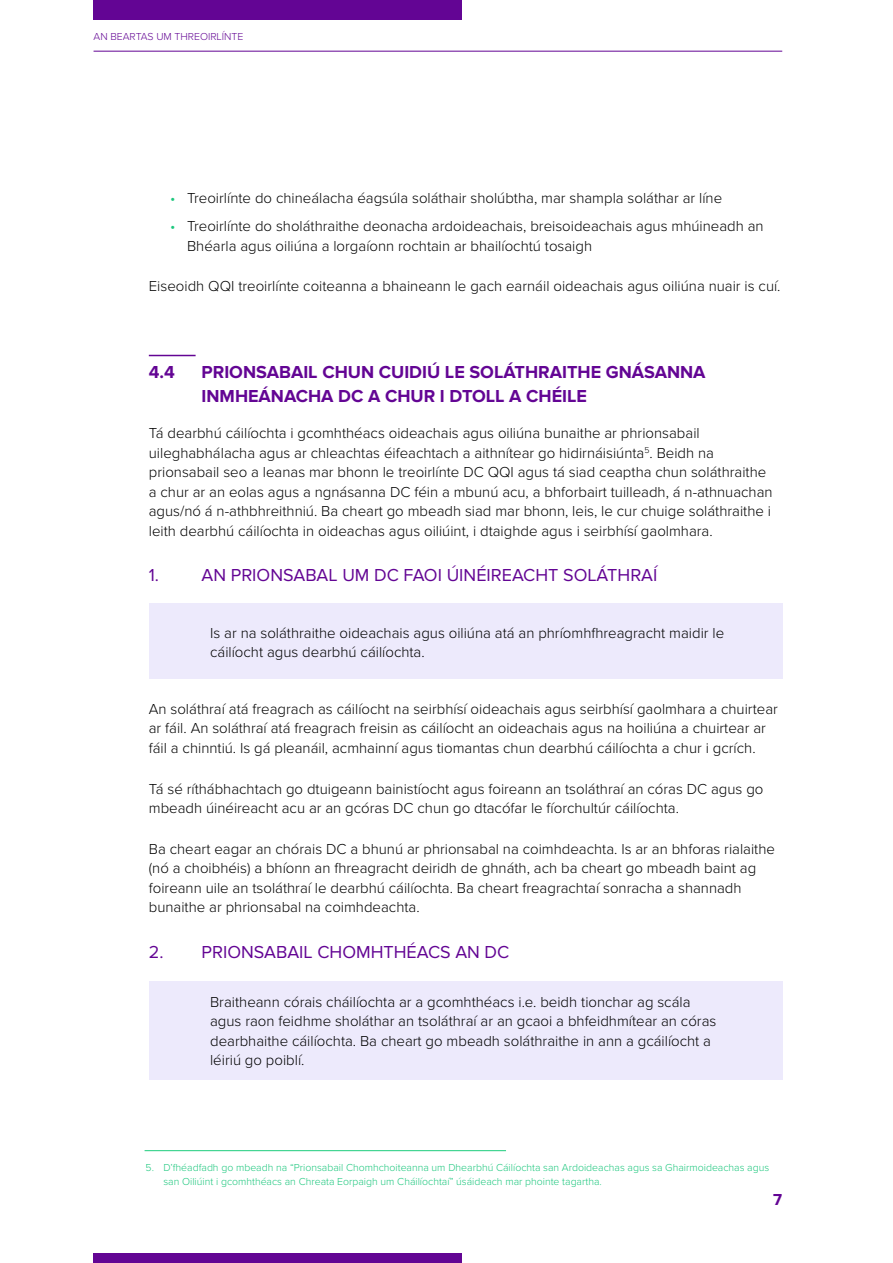
<style>
.page{position:relative;width:893px;height:1263px;background:#fff}
.page>*{position:absolute;margin:0;border:0;box-sizing:border-box;transform-origin:0 0}
.t1{font:700 18px/24px "Proxima Nova";color:#630594}
.t2{font:18px "Proxima Nova";color:#630594}
.t3{font:700 16.5px "Proxima Nova";color:#630594}
.t4{font:300 15px/19.5px "Proxima Nova";color:#000}
.t5{font:300 10.5px/13.5px "Proxima Nova";color:#1cc77d}
.t6{font:300 10.5px "Proxima Nova";color:#630594}
.s1{color:#1cc77d}
</style>
<div class="page">
<div style="left:94px;top:0;width:368px;height:19px;background:#630594"></div>
<div style="left:94px;top:1253px;width:368px;height:10px;background:#630594"></div>
<hr style="left:94px;top:51px;width:688px;height:1px;background:#630594">
<hr style="left:149px;top:355px;width:47px;height:1px;background:#630594">
<div style="left:149px;top:604px;width:633px;height:75px;background:#edeafc"></div>
<div style="left:149px;top:981px;width:633px;height:98px;background:#edeafc"></div>
<hr style="left:145px;top:1150px;width:361px;height:1px;background:#1ccc7d">
<p class="t6" style="left:94px;top:29px;width:151px">AN BEARTAS UM THREOIRLÍNTE</p>
<p class="t4" style="left:170px;top:188px;width:554px"><span class="s1">•</span> Treoirlínte do chineálacha éagsúla soláthair sholúbtha, mar shampla soláthar ar líne</p>
<p class="t4" style="left:187px;top:216px;width:578px;text-indent:-17px"><span class="s1">•</span> Treoirlínte do sholáthraithe deonacha ardoideachais, breisoideachais agus mhúineadh an<br>Bhéarla agus oiliúna a lorgaíonn rochtain ar bhailíochtú tosaigh</p>
<p class="t4" style="left:149px;top:276px;width:633px">Eiseoidh QQI treoirlínte coiteanna a bhaineann le gach earnáil oideachais agus oiliúna nuair is cuí.</p>
<p class="t1" style="left:149px;top:360px;width:28px">4.4</p>
<p class="t1" style="left:202px;top:360px;width:505px">PRIONSABAIL CHUN CUIDIÚ LE SOLÁTHRAITHE GNÁSANNA<br>INMHEÁNACHA DC A CHUR I DTOLL A CHÉILE</p>
<p class="t4" style="left:149px;top:422px;width:625px">Tá dearbhú cáilíochta i gcomhthéacs oideachais agus oiliúna bunaithe ar phrionsabail uileghabhálacha agus ar chleachtas éifeachtach a aithnítear go hidirnáisiúnta<sup>5</sup>. Beidh na prionsabail seo a leanas mar bhonn le treoirlínte DC QQI agus tá siad ceaptha chun soláthraithe a chur ar an eolas agus a ngnásanna DC féin a mbunú acu, a bhforbairt tuilleadh, á n-athnuachan agus/nó á n-athbhreithniú. Ba cheart go mbeadh siad mar bhonn, leis, le cur chuige soláthraithe i leith dearbhú cáilíochta in oideachas agus oiliúint, i dtaighde agus i seirbhísí gaolmhara.</p>
<p class="t2" style="left:149px;top:564px;width:510px">1. AN PRIONSABAL UM DC FAOI ÚINÉIREACHT SOLÁTHRAÍ</p>
<p class="t4" style="left:210px;top:622px;width:516px">Is ar na soláthraithe oideachais agus oiliúna atá an phríomhfhreagracht maidir le cáilíocht agus dearbhú cáilíochta.</p>
<p class="t4" style="left:149px;top:698px;width:631px">An soláthraí atá freagrach as cáilíocht na seirbhísí oideachais agus seirbhísí gaolmhara a chuirtear ar fáil. An soláthraí atá freagrach freisin as cáilíocht an oideachais agus na hoiliúna a chuirtear ar fáil a chinntiú. Is gá pleanáil, acmhainní agus tiomantas chun dearbhú cáilíochta a chur i gcrích.</p>
<p class="t4" style="left:149px;top:778px;width:616px">Tá sé ríthábhachtach go dtuigeann bainistíocht agus foireann an tsoláthraí an córas DC agus go mbeadh úinéireacht acu ar an gcóras DC chun go dtacófar le fíorchultúr cáilíochta.</p>
<p class="t4" style="left:149px;top:838px;width:628px">Ba cheart eagar an chórais DC a bhunú ar phrionsabal na coimhdeachta. Is ar an bhforas rialaithe (nó a choibhéis) a bhíonn an fhreagracht deiridh de ghnáth, ach ba cheart go mbeadh baint ag foireann uile an tsoláthraí le dearbhú cáilíochta. Ba cheart freagrachtaí sonracha a shannadh bunaithe ar phrionsabal na coimhdeachta.</p>
<p class="t2" style="left:149px;top:941px;width:362px">2. PRIONSABAIL CHOMHTHÉACS AN DC</p>
<p class="t4" style="left:210px;top:991px;width:508px">Braitheann córais cháilíochta ar a gcomhthéacs i.e. beidh tionchar ag scála agus raon feidhme sholáthar an tsoláthraí ar an gcaoi a bhfeidhmítear an córas dearbhaithe cáilíochta. Ba cheart go mbeadh soláthraithe in ann a gcáilíocht a léiriú go poiblí.</p>
<p class="t5" style="left:163px;top:1160px;width:607px;text-indent:-18px">5. D’fhéadfadh go mbeadh na “Prionsabail Chomhchoiteanna um Dhearbhú Cáilíochta san Ardoideachas agus sa Ghairmoideachas agus san Oiliúint i gcomhthéacs an Chreata Eorpaigh um Cháilíochtaí” úsáideach mar phointe tagartha.</p>
<p class="t3" style="left:773px;top:1189px;width:10px">7</p>
</div>
